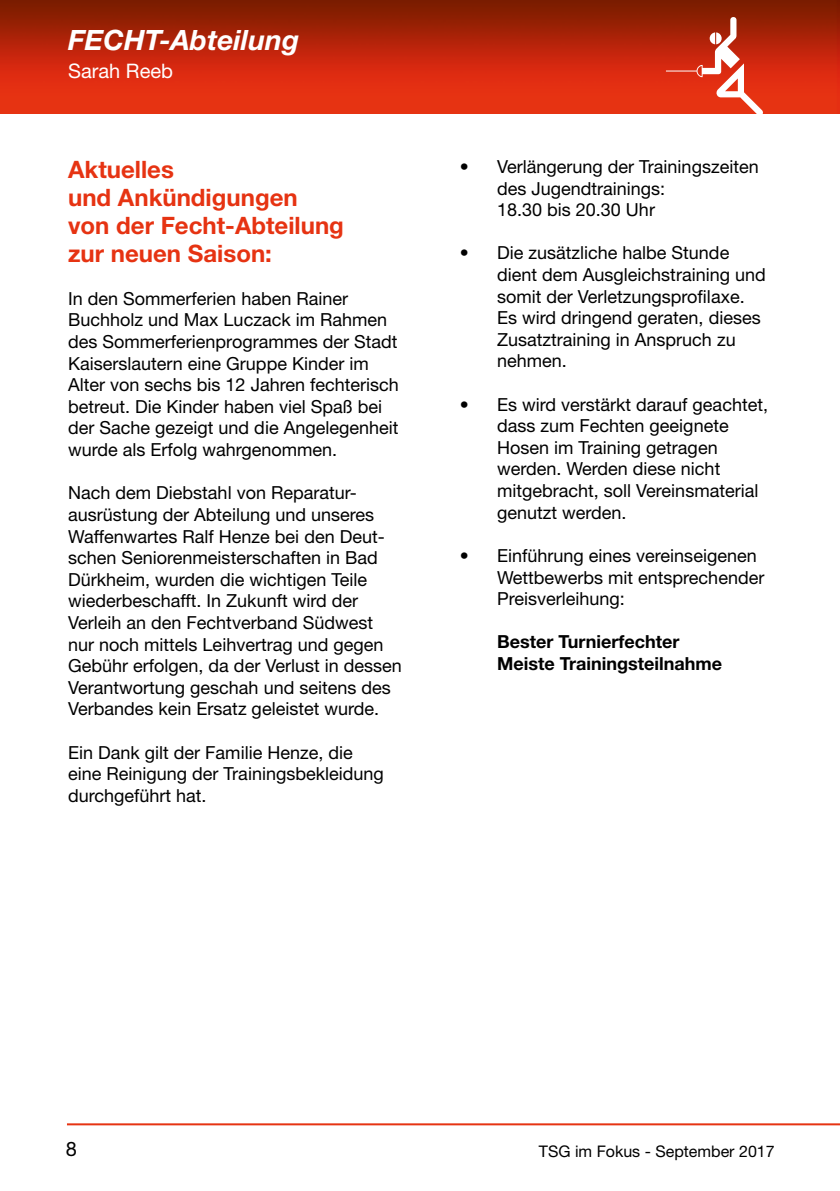
<style>
.page{position:relative;width:840px;height:1191px;background:#fff}
.page>*{position:absolute;margin:0;border:0;box-sizing:border-box;transform-origin:0 0}
.t1{font:italic 700 28px "Helvetica Neue";color:#fff}
.t2{font:700 24px/28px "Helvetica Neue";color:#e63312}
.t3{font:20px "Helvetica Neue";color:#fff}
.t4{font:20px "Helvetica Neue";color:#000}
.t5{font:18px/21.6px "Helvetica Neue";color:#000}
.t6{font:700 18px/21.6px "Helvetica Neue";color:#000}
.t7{font:16px "Helvetica Neue";color:#000}
</style>
<div class="page">
<img style="left:0;top:0;width:839px;height:113px">
<hr style="left:67px;top:1123px;width:772px;height:2px;background:#e63312">
<svg style="left:665px;top:17px;width:97px;height:97px;background:#d14a32"></svg>
<h1 class="t1" style="left:68px;top:23px;width:233px">FECHT-Abteilung</h1>
<p class="t3" style="left:68px;top:59px;width:106px">Sarah Reeb</p>
<h2 class="t2" style="left:68px;top:154px;width:277px">Aktuelles<br>und Ankündigungen von der Fecht-Abteilung zur neuen Saison:</h2>
<p class="t5" style="left:68px;top:287px;width:332px">In den Sommerferien haben Rainer Buchholz und Max Luczack im Rahmen des Sommerferienprogrammes der Stadt Kaiserslautern eine Gruppe Kinder im Alter von sechs bis 12 Jahren fechterisch betreut. Die Kinder haben viel Spaß bei der Sache gezeigt und die Angelegenheit wurde als Erfolg wahrgenommen.</p>
<p class="t5" style="left:68px;top:482px;width:335px">Nach dem Diebstahl von Reparatur&shy;ausrüstung der Abteilung und unseres Waffenwartes Ralf Henze bei den Deut&shy;schen Seniorenmeisterschaften in Bad Dürkheim, wurden die wichtigen Teile wiederbeschafft. In Zukunft wird der Verleih an den Fechtverband Südwest nur noch mittels Leihvertrag und gegen Gebühr erfolgen, da der Verlust in dessen Verantwortung geschah und seitens des Verbandes kein Ersatz geleistet wurde.</p>
<p class="t5" style="left:68px;top:741px;width:317px">Ein Dank gilt der Familie Henze, die eine Reinigung der Trainingsbekleidung durchgeführt hat.</p>
<p class="t5" style="left:497px;top:155px;width:263px;text-indent:-37px">• Verlängerung der Trainingszeiten des Jugendtrainings:<br>18.30 bis 20.30 Uhr</p>
<p class="t5" style="left:497px;top:242px;width:270px;text-indent:-37px">• Die zusätzliche halbe Stunde dient dem Ausgleichstraining und somit der Verletzungsprofilaxe.<br>Es wird dringend geraten, dieses<br>Zusatztraining in Anspruch zu nehmen.</p>
<p class="t5" style="left:497px;top:393px;width:272px;text-indent:-37px">• Es wird verstärkt darauf geachtet, dass zum Fechten geeignete<br>Hosen im Training getragen werden. Werden diese nicht mitgebracht, soll Vereinsmaterial genutzt werden.</p>
<p class="t5" style="left:497px;top:544px;width:269px;text-indent:-37px">• Einführung eines vereinseigenen<br>Wettbewerbs mit entsprechender<br>Preisverleihung:</p>
<p class="t6" style="left:497px;top:630px;width:226px">Bester Turnierfechter<br>Meiste Trainingsteilnahme</p>
<p class="t4" style="left:66px;top:1136px;width:13px">8</p>
<p class="t7" style="left:538px;top:1141px;width:237px">TSG im Fokus - September 2017</p>
</div>
